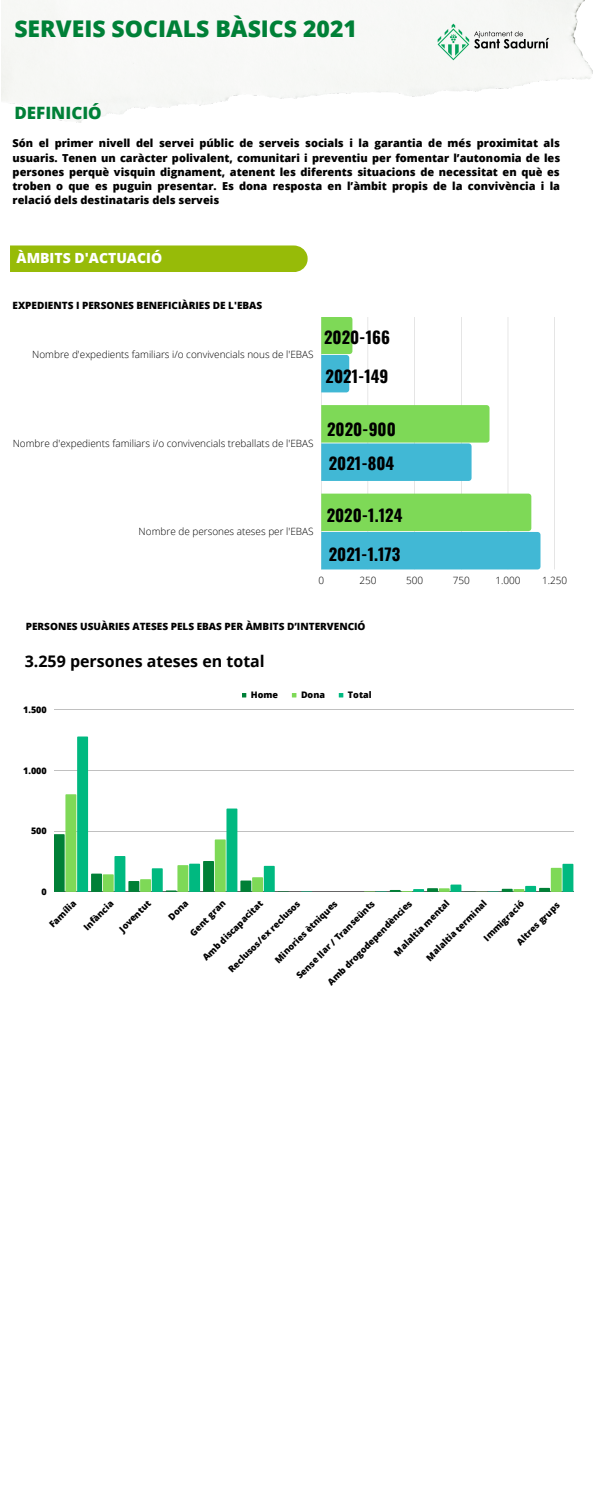
<style>
.page{position:relative;width:600px;height:1500px;background:#fff}
.page>*{position:absolute;margin:0;border:0;box-sizing:border-box;transform-origin:0 0}
.t1{font:800 23px "Open Sans";color:#008037}
.t2{font:800 17px "Open Sans";color:#008037}
.t3{font:700 16.6px/34.1px "Oswald";color:#000}
.t4{font:700 16px "Open Sans";color:#000}
.t5{font:800 14px "Open Sans";color:#fff}
.t6{font:800 11px/14.2px "Open Sans";color:#000;text-align:justify}
.t7{font:300 10px "Open Sans";color:#000}
.t8{font:800 10px "Open Sans";color:#000}
.t9{font:800 9px "Open Sans";color:#000}
</style>
<div class="page">
<img style="left:1px;top:0;width:592px;height:122px">
<div style="left:10px;top:246px;width:298px;height:26px;background:#97bb08"></div>
<img style="left:426px;top:11px;width:134px;height:62px">
<svg style="left:321px;top:317px;width:234px;height:252px"></svg>
<svg style="left:487px;top:405px;width:3px;height:38px"></svg>
<svg style="left:528px;top:494px;width:3px;height:37px"></svg>
<svg style="left:346px;top:317px;width:6px;height:75px"></svg>
<svg style="left:469px;top:443px;width:3px;height:38px"></svg>
<svg style="left:538px;top:532px;width:2px;height:37px"></svg>
<svg style="left:242px;top:693px;width:4px;height:5px"></svg>
<svg style="left:292px;top:693px;width:4px;height:5px"></svg>
<svg style="left:339px;top:693px;width:4px;height:5px"></svg>
<hr style="left:54px;top:710px;width:519px;height:1px;background:#000">
<hr style="left:54px;top:770px;width:519px;height:1px;background:#000">
<hr style="left:54px;top:831px;width:519px;height:1px;background:#000">
<hr style="left:54px;top:892px;width:519px;height:1px;background:#000">
<svg style="left:54px;top:737px;width:235px;height:155px"></svg>
<svg style="left:364px;top:864px;width:209px;height:29px"></svg>
<h1 class="t1" style="left:14px;top:12px;width:344px">SERVEIS SOCIALS BÀSICS 2021</h1>
<h2 class="t2" style="left:14px;top:100px;width:89px">DEFINICIÓ</h2>
<p class="t6" style="left:13px;top:136px;width:549px">Són el primer nivell del servei públic de serveis socials i la garantia de més proximitat als usuaris. Tenen un caràcter polivalent, comunitari i preventiu per fomentar l’autonomia de les persones perquè visquin dignament, atenent les diferents situacions de necessitat en què es troben o que es puguin presentar. Es dona resposta en l’àmbit propis de la convivència i la relació dels destinataris dels serveis</p>
<p class="t5" style="left:17px;top:248px;width:147px">ÀMBITS D'ACTUACIÓ</p>
<p class="t8" style="left:13px;top:298px;width:251px">EXPEDIENTS I PERSONES BENEFICIÀRIES DE L'EBAS</p>
<p class="t7" style="left:32px;top:347px;width:283px">Nombre d'expedients familiars i/o convivencials nous de l'EBAS</p>
<p class="t7" style="left:13px;top:436px;width:302px">Nombre d'expedients familiars i/o convivencials treballats de l'EBAS</p>
<p class="t7" style="left:139px;top:524px;width:176px">Nombre de persones ateses per l'EBAS</p>
<h3 class="t3" style="left:324px;top:319px;width:67px">2020-166</h3>
<h3 class="t3" style="left:326px;top:359px;width:64px">2021-149</h3>
<h3 class="t3" style="left:327px;top:411px;width:70px">2020-900<br>2021-804</h3>
<h3 class="t3" style="left:327px;top:497px;width:77px">2020-1.124</h3>
<h3 class="t3" style="left:329px;top:536px;width:73px">2021-1.173</h3>
<p class="t7" style="left:318px;top:573px;width:7px">0</p>
<p class="t7" style="left:359px;top:573px;width:19px">250</p>
<p class="t7" style="left:406px;top:573px;width:19px">500</p>
<p class="t7" style="left:453px;top:573px;width:19px">750</p>
<p class="t7" style="left:495px;top:573px;width:27px">1.000</p>
<p class="t7" style="left:542px;top:573px;width:27px">1.250</p>
<p class="t8" style="left:26px;top:619px;width:341px">PERSONES USUÀRIES ATESES PELS EBAS PER ÀMBITS D’INTERVENCIÓ</p>
<h3 class="t4" style="left:25px;top:650px;width:242px">3.259 persones ateses en total</h3>
<p class="t9" style="left:23px;top:703px;width:25px">1.500</p>
<p class="t9" style="left:23px;top:764px;width:25px">1.000</p>
<p class="t9" style="left:31px;top:825px;width:17px">500</p>
<p class="t9" style="left:42px;top:886px;width:7px">0</p>
<p class="t9" style="left:251px;top:689px;width:29px">Home</p>
<p class="t9" style="left:301px;top:689px;width:26px">Dona</p>
<p class="t9" style="left:348px;top:689px;width:25px">Total</p>
<p class="t9" style="left:481px;top:935px;width:54px;rotate:-45deg">Immigració</p>
<p class="t9" style="left:391px;top:950px;width:76px;rotate:-45deg">Malaltia mental</p>
<p class="t9" style="left:423px;top:955px;width:83px;rotate:-45deg">Malaltia terminal</p>
<p class="t9" style="left:46px;top:921px;width:35px;rotate:-45deg">Família</p>
<p class="t9" style="left:81px;top:924px;width:39px;rotate:-45deg">Infància</p>
<p class="t9" style="left:116px;top:926px;width:42px;rotate:-45deg">Joventut</p>
<p class="t9" style="left:165px;top:914px;width:26px;rotate:-45deg">Dona</p>
<p class="t9" style="left:187px;top:930px;width:48px;rotate:-45deg">Gent gran</p>
<p class="t9" style="left:200px;top:955px;width:82px;rotate:-45deg">Amb discapacitat</p>
<p class="t9" style="left:272px;top:957px;width:86px;rotate:-45deg">Minories ètniques</p>
<p class="t9" style="left:225px;top:966px;width:99px;rotate:-45deg">Reclusos/ex reclusos</p>
<p class="t9" style="left:294px;top:973px;width:108px;rotate:-45deg">Sense l ar / Transeünts</p>
<p class="t9" style="left:325px;top:979px;width:117px;rotate:-45deg">Amb drogodependències</p>
<p class="t9" style="left:514px;top:939px;width:58px;rotate:-45deg">Altres grups</p>
</div>
